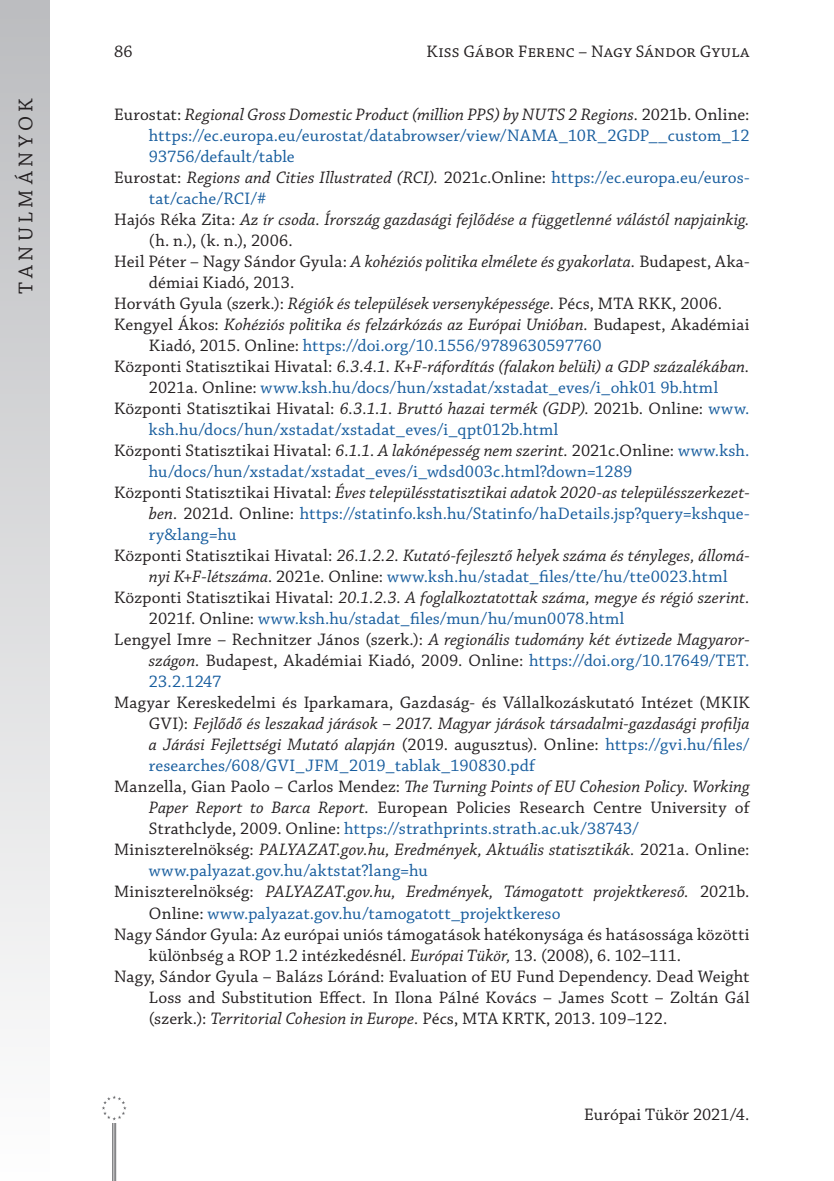
<style>
.page{position:relative;width:834px;height:1181px;background:#fff}
.page>*{position:absolute;margin:0;border:0;box-sizing:border-box;transform-origin:0 0}
.t1{font:21px "Chaparral Pro";letter-spacing:.21em;color:#231f20}
._6__Bibliography_ite{font:17.5px/21px "Chaparral Pro";letter-spacing:.005em;color:#231f20}
._6__Bibliography_ite-2{font:italic 17.5px/21px "Chaparral Pro";letter-spacing:.005em;color:#231f20}
._6__Bibliography_ite-3{font:17.5px/21px "Chaparral Pro";letter-spacing:.005em;color:#175d9e}
.s1{color:#231f20}
.s2{font-style:italic;color:#231f20}
.s3{font-style:normal}
.s4{font-style:italic}
.s5{color:#175d9e}
.s6{font-style:normal;color:#175d9e}
</style>
<div class="page">
<div style="left:0;top:0;width:50px;height:1181px;background:linear-gradient(to bottom,#bbbcbf,#fefefe)"></div>
<hr style="left:112px;top:1107px;width:1px;height:74px;background:#6c6d70">
<hr style="left:114px;top:1107px;width:1px;height:74px;background:#6c6d70">
<hr style="left:115px;top:1107px;width:1px;height:74px;background:#6c6d70">
<div style="left:99px;top:1093px;width:30px;height:29px;background:#fff"></div>
<svg style="left:102px;top:1095px;width:24px;height:25px"></svg>
<p class="_6__Bibliography_ite" style="left:114px;top:42px;width:20px">86</p>
<p class="_6__Bibliography_ite" style="left:426px;top:42px;width:324px">Kiss Gábor Ferenc – Nagy Sándor Gyula</p>
<p class="t1" style="left:14px;top:294px;width:197px;rotate:-90deg">TANULMÁNYOK</p>
<p class="_6__Bibliography_ite-3" style="left:149px;top:105px;width:602px;text-align:justify;text-indent:-35px"><span class="s1">Eurostat:</span> <span class="s2">Regional Gross Domestic Product (million PPS) by NUTS 2 Regions.</span> <span class="s1">2021b. Online: </span>https://ec.europa.eu/eurostat/databrowser/view/NAMA_10R_2GDP__custom_12<br>93756/default/table</p>
<p class="_6__Bibliography_ite-3" style="left:149px;top:168px;width:602px;text-indent:-35px"><span class="s1">Eurostat:</span> <span class="s2">Regions and Cities Illustrated (RCI).</span> <span class="s1">2021c.Online:</span> https://ec.europa.eu/euros&shy;tat/cache/RCI/#</p>
<p class="_6__Bibliography_ite-2" style="left:149px;top:210px;width:602px;text-indent:-35px"><span class="s3">Hajós Réka Zita:</span> Az ír csoda. Írország gazdasági fejlődése a függetlenné válástól napjainkig. <span class="s3">(h. n.), (k. n.), 2006.</span></p>
<p class="_6__Bibliography_ite" style="left:149px;top:252px;width:602px;text-indent:-35px">Heil Péter – Nagy Sándor Gyula: <span class="s4">A kohéziós politika elmélete és gyakorlata.</span> Budapest, Aka&shy;démiai Kiadó, 2013.</p>
<p class="_6__Bibliography_ite" style="left:114px;top:294px;width:609px">Horváth Gyula (szerk.): <span class="s4">Régiók és települések versenyképessége.</span> Pécs, MTA RKK, 2006.</p>
<p class="_6__Bibliography_ite" style="left:149px;top:315px;width:602px;text-indent:-35px">Kengyel Ákos: <span class="s4">Kohéziós politika és felzárkózás az Európai Unióban.</span> Budapest, Akadémiai<br>Kiadó, 2015. Online: <span class="s5">https://doi.org/10.1556/9789630597760</span></p>
<p class="_6__Bibliography_ite-3" style="left:114px;top:357px;width:636px;text-align:center"><span class="s1">Központi Statisztikai Hivatal:</span> <span class="s2">6.3.4.1. K+F-ráfordítás (falakon belüli) a GDP százalékában.<br></span><span class="s1">2021a. Online:</span> www.ksh.hu/docs/hun/xstadat/xstadat_eves/i_ohk01 9b.html</p>
<p class="_6__Bibliography_ite-3" style="left:149px;top:399px;width:602px;text-indent:-35px"><span class="s1">Központi Statisztikai Hivatal:</span> <span class="s2">6.3.1.1. Bruttó hazai termék (GDP).</span> <span class="s1">2021b. Online:</span> www. ksh.hu/docs/hun/xstadat/xstadat_eves/i_qpt012b.html</p>
<p class="_6__Bibliography_ite-3" style="left:149px;top:441px;width:602px;text-indent:-35px"><span class="s1">Központi Statisztikai Hivatal:</span> <span class="s2">6.1.1. A lakónépesség nem szerint.</span> <span class="s1">2021c.Online:</span> www.ksh. hu/docs/hun/xstadat/xstadat_eves/i_wdsd003c.html?down=1289</p>
<p class="_6__Bibliography_ite-3" style="left:149px;top:483px;width:602px;text-align:justify;text-indent:-35px"><span class="s1">Központi Statisztikai Hivatal:</span> <span class="s2">Éves településstatisztikai adatok 2020-as településszerkezet&shy;ben.</span> <span class="s1">2021d. Online:</span> https://statinfo.ksh.hu/Statinfo/haDetails.jsp?query=kshque&shy;ry&amp;lang=hu</p>
<p class="_6__Bibliography_ite-2" style="left:149px;top:546px;width:602px;text-indent:-35px"><span class="s3">Központi Statisztikai Hivatal:</span> 26.1.2.2. Kutató-fejlesztő helyek száma és tényleges, állomá&shy;nyi K+F-létszáma. <span class="s3">2021e. Online:</span> <span class="s6">www.ksh.hu/stadat_files/tte/hu/tte0023.html</span></p>
<p class="_6__Bibliography_ite-2" style="left:149px;top:588px;width:602px;text-indent:-35px"><span class="s3">Központi Statisztikai Hivatal:</span> 20.1.2.3. A foglalkoztatottak száma, megye és régió szerint.<br><span class="s3">2021f. Online:</span> <span class="s6">www.ksh.hu/stadat_files/mun/hu/mun0078.html</span></p>
<p class="_6__Bibliography_ite" style="left:149px;top:630px;width:602px;text-align:justify;text-indent:-35px">Lengyel Imre – Rechnitzer János (szerk.): <span class="s4">A regionális tudomány két évtizede Magyaror&shy;szágon.</span> Budapest, Akadémiai Kiadó, 2009. Online: <span class="s5">https://doi.org/10.17649/TET.<br>23.2.1247</span></p>
<p class="_6__Bibliography_ite-2" style="left:149px;top:693px;width:602px;text-align:justify;text-indent:-35px"><span class="s3">Magyar Kereskedelmi és Iparkamara, Gazdaság- és Vállalkozáskutató Intézet (MKIK GVI):</span> Fejlődő és leszakad járások – 2017. Magyar járások társadalmi-gazdasági profilja a Járási Fejlettségi Mutató alapján <span class="s3">(2019. augusztus). Online:</span> <span class="s6">https://gvi.hu/files/ researches/608/GVI_JFM_2019_tablak_190830.pdf</span></p>
<p class="_6__Bibliography_ite" style="left:149px;top:777px;width:602px;text-align:justify;text-indent:-35px">Manzella, Gian Paolo – Carlos Mendez: <span class="s4">The Turning Points of EU Cohesion Policy. Working Paper Report to Barca Report.</span> European Policies Research Centre University of Strathclyde, 2009. Online: <span class="s5">https://strathprints.strath.ac.uk/38743/</span></p>
<p class="_6__Bibliography_ite-2" style="left:149px;top:840px;width:602px;text-indent:-35px"><span class="s3">Miniszterelnökség:</span> PALYAZAT.gov.hu, Eredmények, Aktuális statisztikák. <span class="s3">2021a. Online: </span><span class="s6">www.palyazat.gov.hu/aktstat?lang=hu</span></p>
<p class="_6__Bibliography_ite-2" style="left:149px;top:882px;width:602px;text-indent:-35px"><span class="s3">Miniszterelnökség:</span> PALYAZAT.gov.hu, Eredmények, Támogatott projektkereső. <span class="s3">2021b.<br>Online:</span> <span class="s6">www.palyazat.gov.hu/tamogatott_projektkereso</span></p>
<p class="_6__Bibliography_ite" style="left:149px;top:924px;width:602px;text-indent:-35px">Nagy Sándor Gyula: Az európai uniós támogatások hatékonysága és hatásossága közötti különbség a ROP 1.2 intézkedésnél. <span class="s4">Európai Tükör,</span> 13. (2008), 6. 102–111.</p>
<p class="_6__Bibliography_ite" style="left:149px;top:966px;width:602px;text-align:justify;text-indent:-35px">Nagy, Sándor Gyula – Balázs Lóránd: Evaluation of EU Fund Dependency. Dead Weight Loss and Substitution Effect. In Ilona Pálné Kovács – James Scott – Zoltán Gál (szerk.): <span class="s4">Territorial Cohesion in Europe.</span> Pécs, MTA KRTK, 2013. 109–122.</p>
<p class="_6__Bibliography_ite" style="left:584px;top:1105px;width:167px">Európai Tükör 2021/4.</p>
</div>
